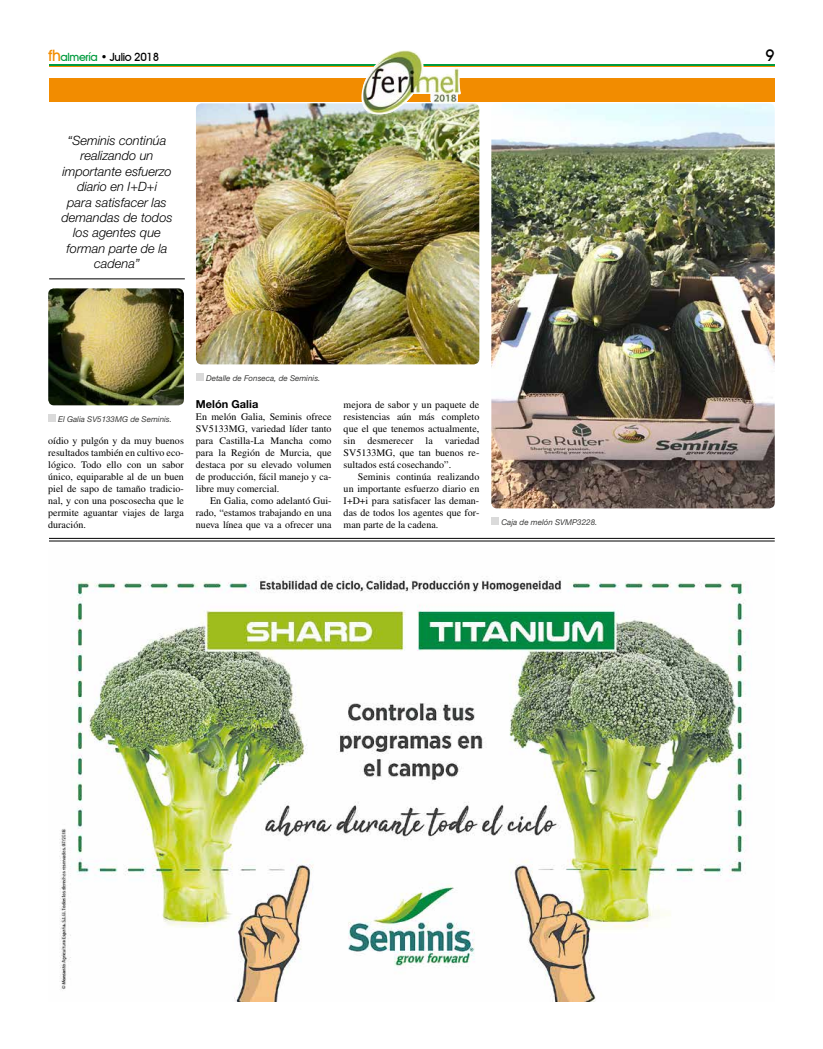
<style>
.page{position:relative;width:823px;height:1049px;background:#fff}
.page>*{position:absolute;margin:0;border:0;box-sizing:border-box;transform-origin:0 0}
.t1{font:500 16px "Avant Garde IT Cby BT";color:#000}
.t2{font:italic 300 12.8px/15.4px "Helvetica Neue LT Std";color:#000;text-align:center}
.t3{font:500 11.3px "Avant Garde IT Cby BT";letter-spacing:-.03em;color:#000}
.t4{font:700 11px "Helvetica Neue LT Std";color:#000}
.t5{font:10px/12px "Times LT Std";color:#000;text-align:justify}
.t6{font:italic 8px "Helvetica Neue LT Std";color:#3c3c3b}
.s1{font-size:15.7px;color:#f28c00}
.s2{color:#009b3e}
</style>
<div class="page">
<img style="left:196px;top:103px;width:283px;height:261px">
<img style="left:491px;top:103px;width:283px;height:405px">
<hr style="left:49px;top:65px;width:725px;height:1px;background:#009b3e">
<hr style="left:49px;top:67px;width:725px;height:1px;background:#f28c00">
<div style="left:49px;top:78px;width:725px;height:24px;background:#f28c00"></div>
<svg style="left:361px;top:64px;width:100px;height:57px"></svg>
<img style="left:363px;top:50px;width:96px;height:65px">
<img style="left:59px;top:576px;width:690px;height:425px">
<hr style="left:49px;top:279px;width:136px;height:1px;background:#000">
<div style="left:491px;top:517px;width:8px;height:8px;background:#dadada"></div>
<div style="left:48px;top:414px;width:8px;height:8px;background:#dadada"></div>
<div style="left:196px;top:373px;width:8px;height:8px;background:#dadada"></div>
<hr style="left:49px;top:538px;width:725px;height:1px;background:#000">
<hr style="left:49px;top:541px;width:725px;height:1px;background:#000">
<img style="left:48px;top:288px;width:136px;height:117px">
<p class="t3" style="left:48px;top:50px;width:112px"><span class="s1">fh</span><span class="s2">almería</span> • Julio 2018</p>
<h1 class="t1" style="left:765px;top:46px;width:11px">9</h1>
<p class="t2" style="left:61px;top:133px;width:113px">“Seminis continúa realizando un importante esfuerzo diario en I+D+i<br>para satisfacer las demandas de todos los agentes que forman parte de la cadena”</p>
<p class="t6" style="left:58px;top:415px;width:115px">El Galia SV5133MG de Seminis.</p>
<p class="t5" style="left:48px;top:435px;width:137px">oídio y pulgón y da muy buenos resultados también en cultivo eco&shy;lógico. Todo ello con un sabor único, equiparable al de un buen piel de sapo de tamaño tradicio&shy;nal, y con una poscosecha que le permite aguantar viajes de larga duración.</p>
<p class="t6" style="left:206px;top:373px;width:116px">Detalle de Fonseca, de Seminis.</p>
<p class="t4" style="left:196px;top:397px;width:64px">Melón Galia</p>
<p class="t5" style="left:196px;top:411px;width:137px">En melón Galia, Seminis ofrece SV5133MG, variedad líder tanto para Castilla-La Mancha como para la Región de Murcia, que destaca por su elevado volumen de producción, fácil manejo y ca&shy;libre muy comercial.</p>
<p class="t5" style="left:196px;top:495px;width:137px;text-indent:14px">En Galia, como adelantó Gui&shy;rado, “estamos trabajando en una nueva línea que va a ofrecer una</p>
<p class="t5" style="left:343px;top:399px;width:137px">mejora de sabor y un paquete de resistencias aún más completo que el que tenemos actualmente, sin desmerecer la variedad SV5133MG, que tan buenos re&shy;sultados está cosechando”.</p>
<p class="t5" style="left:343px;top:471px;width:137px;text-indent:14px">Seminis continúa realizando un importante esfuerzo diario en I+D+i para satisfacer las deman&shy;das de todos los agentes que for&shy;man parte de la cadena.</p>
<p class="t6" style="left:501px;top:518px;width:97px">Caja de melón SVMP3228.</p>
</div>
